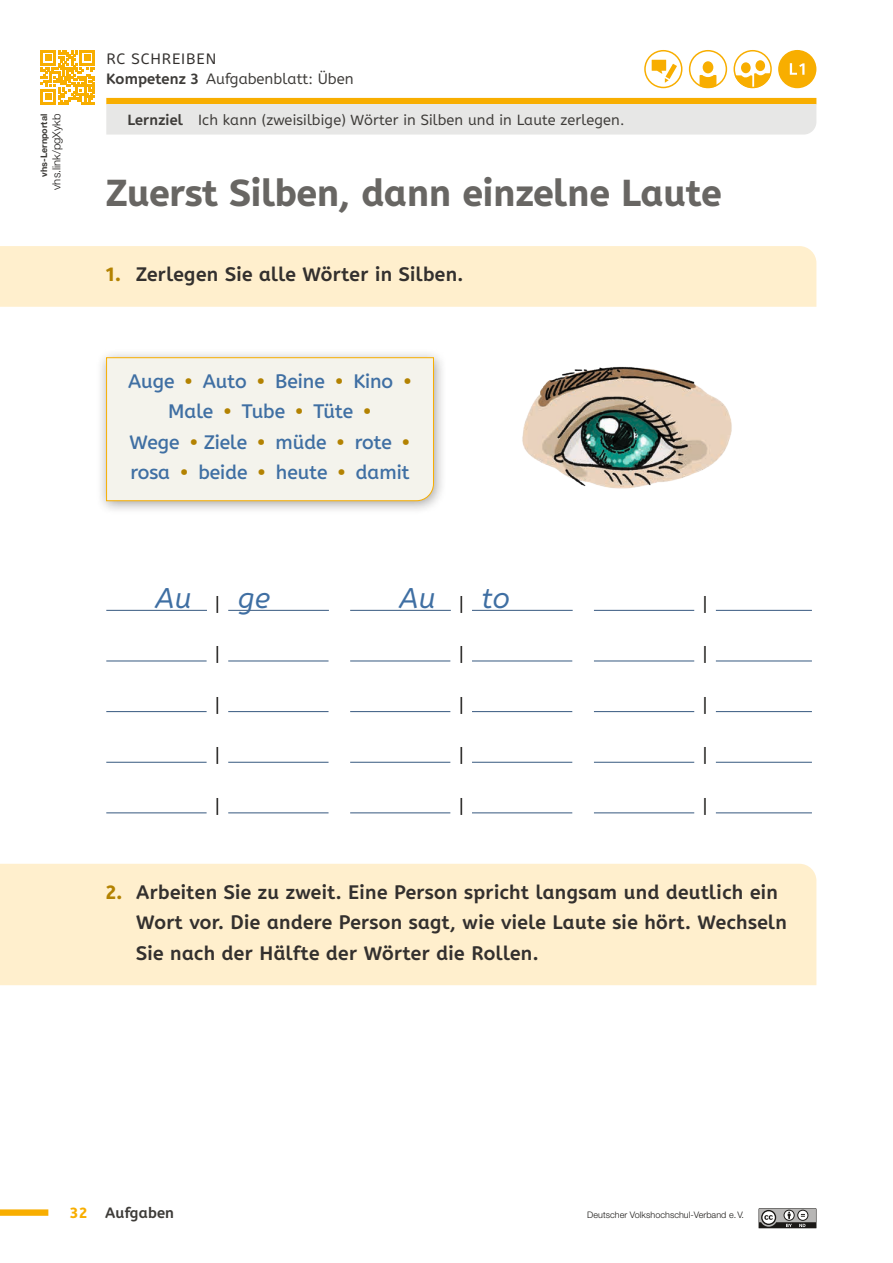
<style>
.page{position:relative;width:893px;height:1263px;background:#fff}
.page>*{position:absolute;margin:0;border:0;box-sizing:border-box;transform-origin:0 0}
.t1{font:800 37.5px "A Be Zeh EDU";letter-spacing:.005em;color:#686663}
.t2{font:italic 28.5px "A Be Zeh EDU";letter-spacing:.005em;color:#3f6fa3}
.t3{font:700 19.5px/30.5px "A Be Zeh EDU";letter-spacing:.02em;color:#33302e}
.t4{font:500 19.5px/30.5px "A Be Zeh EDU";color:#3f6fa3;text-align:center}
.t5{font:19.5px "A Be Zeh EDU";color:#1b1917}
.t6{font:15px/20.2px "A Be Zeh EDU";letter-spacing:.005em;color:#3d3b38}
.t7{font:700 15px "A Be Zeh EDU";letter-spacing:.01em;color:#3d3b38}
.t8{font:14.7px "A Be Zeh EDU";letter-spacing:.01em;color:#3d3b38}
.t9{font:300 11.25px "Helvetica Neue LT Pro";color:#1b1917}
.t10{font:300 9px "Helvetica Neue LT Pro";letter-spacing:.005em;color:#1b1917}
.t11{font:700 9px "Helvetica Neue LT Pro";color:#3d3b38}
.s1{color:#33302e}
.s2{font-weight:700}
.s3{font-weight:800;color:#b38201}
.s4{font-weight:700;color:#b38201}
.s5{font-weight:800;color:#f8ae00}
</style>
<div class="page">
<div style="left:0;top:1209px;width:48px;height:7px;background:#f8ae00"></div>
<div style="left:106px;top:98px;width:710px;height:6px;background:#f8ae00"></div>
<svg style="left:759px;top:1208px;width:57px;height:20px"></svg>
<div style="left:106px;top:104px;width:710px;height:31px;background:#e7e7e6"></div>
<div style="left:0;top:246px;width:816px;height:61px;background:#ffefcd"></div>
<div style="left:0;top:864px;width:816px;height:121px;background:#ffefcd"></div>
<hr style="left:106px;top:661px;width:101px;height:1px;background:#36587f">
<hr style="left:106px;top:711px;width:101px;height:1px;background:#36587f">
<hr style="left:106px;top:762px;width:101px;height:1px;background:#36587f">
<hr style="left:106px;top:813px;width:101px;height:1px;background:#36587f">
<hr style="left:228px;top:661px;width:101px;height:1px;background:#36587f">
<hr style="left:228px;top:711px;width:101px;height:1px;background:#36587f">
<hr style="left:228px;top:762px;width:101px;height:1px;background:#36587f">
<hr style="left:228px;top:813px;width:101px;height:1px;background:#36587f">
<hr style="left:350px;top:661px;width:100px;height:1px;background:#36587f">
<hr style="left:350px;top:711px;width:100px;height:1px;background:#36587f">
<hr style="left:350px;top:762px;width:100px;height:1px;background:#36587f">
<hr style="left:350px;top:813px;width:100px;height:1px;background:#36587f">
<hr style="left:472px;top:661px;width:100px;height:1px;background:#36587f">
<hr style="left:472px;top:711px;width:100px;height:1px;background:#36587f">
<hr style="left:472px;top:762px;width:100px;height:1px;background:#36587f">
<hr style="left:472px;top:813px;width:100px;height:1px;background:#36587f">
<hr style="left:594px;top:610px;width:100px;height:1px;background:#36587f">
<hr style="left:594px;top:661px;width:100px;height:1px;background:#36587f">
<hr style="left:594px;top:711px;width:100px;height:1px;background:#36587f">
<hr style="left:594px;top:762px;width:100px;height:1px;background:#36587f">
<hr style="left:594px;top:813px;width:100px;height:1px;background:#36587f">
<hr style="left:716px;top:610px;width:96px;height:1px;background:#36587f">
<hr style="left:716px;top:661px;width:96px;height:1px;background:#36587f">
<hr style="left:716px;top:711px;width:96px;height:1px;background:#36587f">
<hr style="left:716px;top:762px;width:96px;height:1px;background:#36587f">
<hr style="left:716px;top:813px;width:96px;height:1px;background:#36587f">
<img style="left:522px;top:366px;width:210px;height:123px">
<hr style="left:106px;top:610px;width:101px;height:1px;background:#36587f">
<hr style="left:228px;top:610px;width:101px;height:1px;background:#36587f">
<hr style="left:350px;top:610px;width:101px;height:1px;background:#36587f">
<hr style="left:472px;top:610px;width:101px;height:1px;background:#36587f">
<div style="left:96px;top:349px;width:350px;height:166px;background:#1b1917;opacity:.4"></div>
<div style="left:106px;top:357px;width:328px;height:144px;background:#f4f3ec"></div>
<svg style="left:41px;top:50px;width:54px;height:54px"></svg>
<div style="left:779px;top:51px;width:37px;height:36px;background:#f8ae00;border-radius:50%"></div>
<div style="left:778px;top:50px;width:38px;height:38px;border:2px solid #f8ae00;border-radius:50%"></div>
<svg style="left:790px;top:63px;width:14px;height:12px"></svg>
<div style="left:644px;top:50px;width:38px;height:38px;border:2px solid #f8ae00;border-radius:50%"></div>
<svg style="left:652px;top:60px;width:25px;height:23px"></svg>
<div style="left:703px;top:61px;width:10px;height:12px;background:#f8ae00;border-radius:50%"></div>
<svg style="left:699px;top:75px;width:17px;height:13px"></svg>
<div style="left:689px;top:50px;width:38px;height:38px;border:2px solid #f8ae00;border-radius:50%"></div>
<svg style="left:735px;top:60px;width:36px;height:28px"></svg>
<div style="left:733px;top:50px;width:39px;height:38px;border:2px solid #f8ae00;border-radius:50%"></div>
<p class="t11" style="left:38px;top:177px;width:65px;rotate:-90deg">vhs-Lernportal</p>
<p class="t9" style="left:50px;top:190px;width:77px;rotate:-90deg">vhs.link/pgXykb</p>
<p class="t6" style="left:106px;top:49px;width:249px"><span class="s1">RC SCHREIBEN<br></span><span class="s2">Kompetenz 3</span> Aufgabenblatt: Üben</p>
<p class="t8" style="left:128px;top:110px;width:498px"><span class="s2">Lernziel</span> Ich kann (zweisilbige) Wörter in Silben und in Laute zerlegen.</p>
<h1 class="t1" style="left:106px;top:167px;width:617px">Zuerst Silben, dann einzelne Laute</h1>
<p class="t3" style="left:106px;top:259px;width:359px"><span class="s3">1.</span> Zerlegen Sie alle Wörter in Silben.</p>
<p class="t4" style="left:128px;top:366px;width:285px">Auge <span class="s4">•</span> Auto <span class="s4">•</span> Beine <span class="s4">•</span> Kino <span class="s4">•<br></span>Male <span class="s4">•</span> Tube <span class="s4">•</span> Tüte <span class="s4">•<br></span>Wege <span class="s4">•</span> Ziele <span class="s4">•</span> müde <span class="s4">•</span> rote <span class="s4">• </span>rosa <span class="s4">•</span> beide <span class="s4">•</span> heute <span class="s4">•</span> damit</p>
<h2 class="t2" style="left:156px;top:580px;width:67px">Au <sub>|</sub></h2>
<p class="t5" style="left:214px;top:642px;width:8px">|</p>
<p class="t5" style="left:214px;top:693px;width:8px">|</p>
<p class="t5" style="left:214px;top:743px;width:8px">|</p>
<p class="t5" style="left:214px;top:794px;width:8px">|</p>
<h2 class="t2" style="left:238px;top:580px;width:34px">ge</h2>
<h2 class="t2" style="left:399px;top:580px;width:67px">Au <sub>|</sub></h2>
<p class="t5" style="left:458px;top:642px;width:8px">|</p>
<p class="t5" style="left:458px;top:693px;width:8px">|</p>
<p class="t5" style="left:458px;top:743px;width:8px">|</p>
<p class="t5" style="left:458px;top:794px;width:8px">|</p>
<h2 class="t2" style="left:482px;top:580px;width:29px">to</h2>
<p class="t5" style="left:702px;top:591px;width:8px">|</p>
<p class="t5" style="left:702px;top:642px;width:8px">|</p>
<p class="t5" style="left:702px;top:693px;width:8px">|</p>
<p class="t5" style="left:702px;top:743px;width:8px">|</p>
<p class="t5" style="left:702px;top:794px;width:8px">|</p>
<p class="t3" style="left:136px;top:877px;width:652px;text-indent:-30px"><span class="s3">2.</span> Arbeiten Sie zu zweit. Eine Person spricht langsam und deutlich ein<br>Wort vor. Die andere Person sagt, wie viele Laute sie hört. Wechseln<br>Sie nach der Hälfte der Wörter die Rollen.</p>
<p class="t7" style="left:70px;top:1203px;width:105px"><span class="s5">32</span> Aufgaben</p>
<p class="t10" style="left:587px;top:1209px;width:158px">Deutscher Volkshochschul-Verband e.V.</p>
</div>
